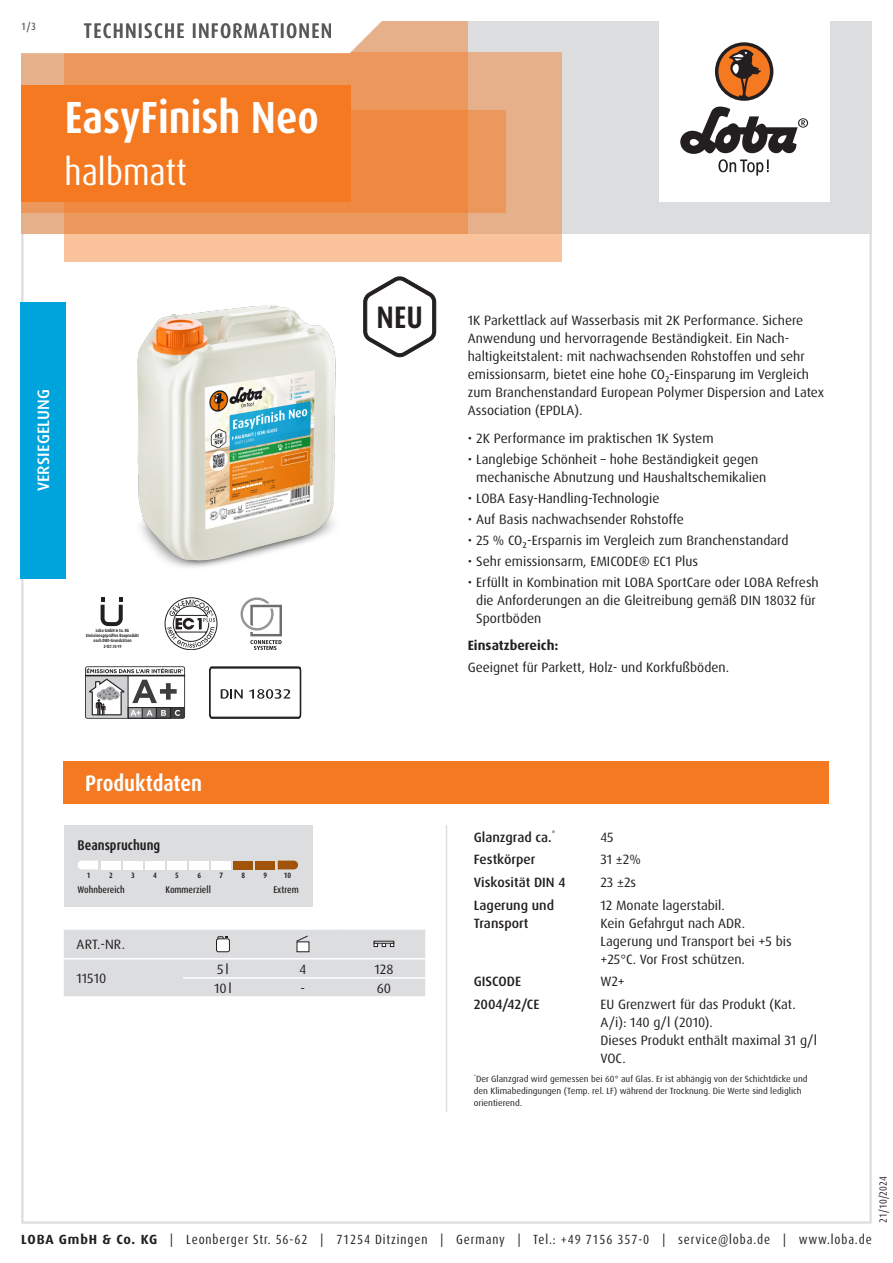
<style>
.page{position:relative;width:893px;height:1263px;background:#fff}
.page>*{position:absolute;margin:0;border:0;box-sizing:border-box;transform-origin:0 0}
.Produktname_weiss{font:700 condensed 45px "Dax Pro";color:#fff}
.Variante_weiss{font:condensed 37.5px "Dax Pro";color:#fff}
.Logos_Hinweis_Neuheit{font:700 condensed 31.2px "Dax Pro";color:#231f20}
.Abschnitt{font:700 condensed 22.5px "Dax Pro";color:#fff}
.TI{font:500 condensed 21px "Dax Pro";letter-spacing:.06em;color:#57585a}
.Produktart_Versiegelung{font:500 16.5px "Dax Pro";letter-spacing:.01em;color:#fff}
.skala_name{font:700 condensed 14.1px "Dax Pro";color:#231f20}
.Text{font:13.5px/18px "Dax Pro";color:#231f20}
.Text_ohne_Silbentrennung{font:13.5px/18px "Dax Pro";color:#231f20}
.Text_Medium{font:500 13.5px/18px "Dax Pro";color:#231f20}
.Text_Bold{font:700 13.5px "Dax Pro";color:#231f20}
.Text_zentriert{font:13.5px "Dax Pro";color:#231f20}
.Text_Großbuchstaben{font:13.5px "Dax Pro";color:#231f20}
.t1{font:condensed 13.35px "Dax Pro";letter-spacing:.065em;color:#231f20}
.t2{font:condensed 10.5px "Dax Pro";color:#231f20}
.t3{font:500 condensed 10.5px "Dax Pro";color:#57585a}
.skala_desc_left{font:500 condensed 9.75px "Dax Pro";color:#231f20}
.skala_desc_middle{font:500 condensed 9.75px "Dax Pro";color:#231f20}
.skala_desc_right{font:500 condensed 9.75px "Dax Pro";color:#231f20}
.Footnote{font:9px/12px "Dax Pro";color:#231f20}
.skala_number{font:700 condensed 7.8px "Dax Pro";color:#231f20}
.t4{font:700 4.5px/5.2px "Dax Pro";color:#231f20;text-align:center;scale:.82 1}
.s1{font-weight:700;font-stretch:normal}
</style>
<div class="page">
<hr style="left:446px;top:825px;width:1px;height:287px;background:#dcdddf">
<svg style="left:64px;top:929px;width:361px;height:68px;background:#dddedf"></svg>
<hr style="left:374px;top:941px;width:20px;height:2px;background:#fff">
<div style="left:64px;top:825px;width:249px;height:82px;background:#dcdddf"></div>
<svg style="left:78px;top:860px;width:20px;height:9px"></svg>
<div style="left:101px;top:860px;width:20px;height:9px;background:#fff"></div>
<div style="left:123px;top:860px;width:20px;height:9px;background:#fff"></div>
<div style="left:145px;top:860px;width:20px;height:9px;background:#fff"></div>
<div style="left:167px;top:860px;width:20px;height:9px;background:#fff"></div>
<div style="left:189px;top:860px;width:20px;height:9px;background:#fff"></div>
<div style="left:212px;top:860px;width:19px;height:9px;background:#fff"></div>
<div style="left:234px;top:860px;width:19px;height:9px;background:#a15409"></div>
<div style="left:256px;top:860px;width:19px;height:9px;background:#a15409"></div>
<svg style="left:278px;top:860px;width:20px;height:9px"></svg>
<div style="left:64px;top:761px;width:765px;height:43px;background:#f47921"></div>
<svg style="left:101px;top:597px;width:22px;height:29px"></svg>
<div style="left:165px;top:598px;width:52px;height:52px;border:1px solid #231f20;border-radius:50%"></div>
<svg style="left:167px;top:600px;width:48px;height:48px"></svg>
<svg style="left:241px;top:597px;width:41px;height:53px"></svg>
<svg style="left:85px;top:666px;width:100px;height:53px"></svg>
<svg style="left:209px;top:667px;width:92px;height:51px"></svg>
<img style="left:137px;top:305px;width:265px;height:263px">
<div style="left:20px;top:302px;width:46px;height:276px;background:#00a4dc"></div>
<div style="left:21px;top:21px;width:851px;height:213px;background:#dcdddf"></div>
<div style="left:659px;top:0;width:170px;height:202px;background:#fff"></div>
<svg style="left:680px;top:106px;width:128px;height:70px"></svg>
<div style="left:715px;top:42px;width:58px;height:59px;background:#231f20;border-radius:50%"></div>
<svg style="left:718px;top:45px;width:52px;height:52px"></svg>
<div style="left:64px;top:52px;width:497px;height:209px;background:linear-gradient(to right,#fec79f,#efb992)"></div>
<div style="left:21px;top:111px;width:485px;height:102px;background:#ec975b"></div>
<svg style="left:21px;top:21px;width:447px;height:213px;background:#ec9355"></svg>
<svg style="left:21px;top:21px;width:411px;height:34px;background:#faede4"></svg>
<div style="left:21px;top:85px;width:330px;height:117px;background:#f47921"></div>
<svg style="left:363px;top:276px;width:73px;height:81px"></svg>
<p class="t3" style="left:21px;top:19px;width:16px">1/3</p>
<p class="TI" style="left:84px;top:17px;width:250px">TECHNISCHE INFORMATIONEN</p>
<p class="Produktname_weiss" style="left:65px;top:89px;width:256px">EasyFinish Neo</p>
<p class="Variante_weiss" style="left:65px;top:148px;width:124px">halbmatt</p>
<p class="Produktart_Versiegelung" style="left:33px;top:491px;width:104px;rotate:-90deg">VERSIEGELUNG</p>
<p class="Logos_Hinweis_Neuheit" style="left:377px;top:297px;width:48px">NEU</p>
<p class="t4" style="left:86px;top:628px;width:66px">Loba GmbH &amp; Co. KG<br>Emissionsgeprüftes Bauprodukt nach DIBt-Grundsätzen<br>Z-157.10-19</p>
<p class="Abschnitt" style="left:85px;top:769px;width:119px">Produktdaten</p>
<p class="skala_name" style="left:78px;top:836px;width:84px">Beanspruchung</p>
<p class="skala_number" style="left:87px;top:871px;width:5px">1</p>
<p class="skala_number" style="left:109px;top:871px;width:5px">2</p>
<p class="skala_number" style="left:131px;top:871px;width:5px">3</p>
<p class="skala_number" style="left:153px;top:871px;width:5px">4</p>
<p class="skala_number" style="left:175px;top:871px;width:5px">5</p>
<p class="skala_number" style="left:197px;top:871px;width:5px">6</p>
<p class="skala_number" style="left:219px;top:871px;width:5px">7</p>
<p class="skala_number" style="left:241px;top:871px;width:5px">8</p>
<p class="skala_number" style="left:264px;top:871px;width:5px">9</p>
<p class="skala_number" style="left:284px;top:871px;width:9px">10</p>
<p class="skala_desc_left" style="left:78px;top:883px;width:49px">Wohnbereich</p>
<p class="skala_desc_middle" style="left:165px;top:883px;width:47px">Kommerziell</p>
<p class="skala_desc_right" style="left:273px;top:883px;width:27px">Extrem</p>
<p class="Text_Großbuchstaben" style="left:77px;top:936px;width:50px">ART.-NR.</p>
<p class="Text" style="left:77px;top:969px;width:31px">11510</p>
<p class="Text_zentriert" style="left:217px;top:960px;width:13px">5l</p>
<p class="Text_zentriert" style="left:299px;top:960px;width:8px">4</p>
<p class="Text_zentriert" style="left:374px;top:960px;width:20px">128</p>
<p class="Text_zentriert" style="left:214px;top:979px;width:19px">10l</p>
<p class="Text_zentriert" style="left:300px;top:979px;width:6px">-</p>
<p class="Text_zentriert" style="left:377px;top:979px;width:16px">60</p>
<p class="Text" style="left:468px;top:312px;width:358px">1K Parkettlack auf Wasserbasis mit 2K Performance. Sichere Anwendung und hervorragende Beständigkeit. Ein Nach&shy;haltigkeitstalent: mit nachwachsenden Rohstoffen und sehr emissionsarm, bietet eine hohe CO₂-Einsparung im Vergleich zum Branchenstandard European Polymer Dispersion and Latex Association (EPDLA).</p>
<p class="Text" style="left:468px;top:429px;width:247px">• 2K Performance im praktischen 1K System</p>
<p class="Text" style="left:476px;top:450px;width:292px;text-indent:-9px">• Langlebige Schönheit – hohe Beständigkeit gegen mechanische Abnutzung und Haushaltschemikalien</p>
<p class="Text" style="left:468px;top:489px;width:193px">• LOBA Easy-Handling-Technologie</p>
<p class="Text" style="left:468px;top:510px;width:218px">• Auf Basis nachwachsender Rohstoffe</p>
<p class="Text" style="left:468px;top:531px;width:322px">• 25 % CO₂-Ersparnis im Vergleich zum Branchenstandard</p>
<p class="Text" style="left:468px;top:552px;width:232px">• Sehr emissionsarm, EMICODE® EC1 Plus</p>
<p class="Text" style="left:476px;top:573px;width:344px;text-indent:-9px">• Erfüllt in Kombination mit LOBA SportCare oder LOBA Refresh die Anforderungen an die Gleitreibung gemäß DIN 18032 für<br>Sportböden</p>
<p class="Text_Bold" style="left:468px;top:637px;width:92px">Einsatzbereich:</p>
<p class="Text" style="left:468px;top:658px;width:263px">Geeignet für Parkett, Holz- und Korkfußböden.</p>
<p class="Text_Medium" style="left:474px;top:828px;width:83px">Glanzgrad ca.<sup>*</sup></p>
<p class="Text_ohne_Silbentrennung" style="left:600px;top:828px;width:15px">45</p>
<p class="Text_Medium" style="left:474px;top:851px;width:63px">Festkörper</p>
<p class="Text_ohne_Silbentrennung" style="left:600px;top:851px;width:42px">31 ±2%</p>
<p class="Text_Medium" style="left:474px;top:873px;width:93px">Viskosität DIN 4</p>
<p class="Text_ohne_Silbentrennung" style="left:600px;top:873px;width:37px">23 ±2s</p>
<p class="Text_Medium" style="left:474px;top:896px;width:82px">Lagerung und<br>Transport</p>
<p class="Text_ohne_Silbentrennung" style="left:600px;top:896px;width:126px">12 Monate lagerstabil.</p>
<p class="Text_ohne_Silbentrennung" style="left:600px;top:914px;width:146px">Kein Gefahrgut nach ADR.</p>
<p class="Text_ohne_Silbentrennung" style="left:600px;top:932px;width:193px">Lagerung und Transport bei +5 bis +25°C. Vor Frost schützen.</p>
<p class="Text_Medium" style="left:474px;top:972px;width:49px">GISCODE</p>
<p class="Text_ohne_Silbentrennung" style="left:600px;top:972px;width:26px">W2+</p>
<p class="Text_Medium" style="left:474px;top:995px;width:67px">2004/42/CE</p>
<p class="Text_ohne_Silbentrennung" style="left:600px;top:995px;width:197px">EU Grenzwert für das Produkt (Kat.<br>A/i): 140 g/l (2010).</p>
<p class="Text_ohne_Silbentrennung" style="left:600px;top:1031px;width:218px">Dieses Produkt enthält maximal 31 g/l<br>VOC.</p>
<p class="Footnote" style="left:474px;top:1073px;width:335px"><sup>*</sup>Der Glanzgrad wird gemessen bei 60° auf Glas. Er ist abhängig von der Schichtdicke und den Klimabedingungen (Temp. rel. LF) während der Trocknung. Die Werte sind lediglich orientierend.</p>
<p class="t2" style="left:876px;top:1222px;width:48px;rotate:-90deg">21/10/2024</p>
<p class="t1" style="left:21px;top:1230px;width:852px"><span class="s1">LOBA GmbH &amp; Co. KG</span> | Leonberger Str. 56-62 | 71254 Ditzingen | Germany | Tel.: +49 7156 357-0 | service@loba.de | www.loba.de</p>
</div>
